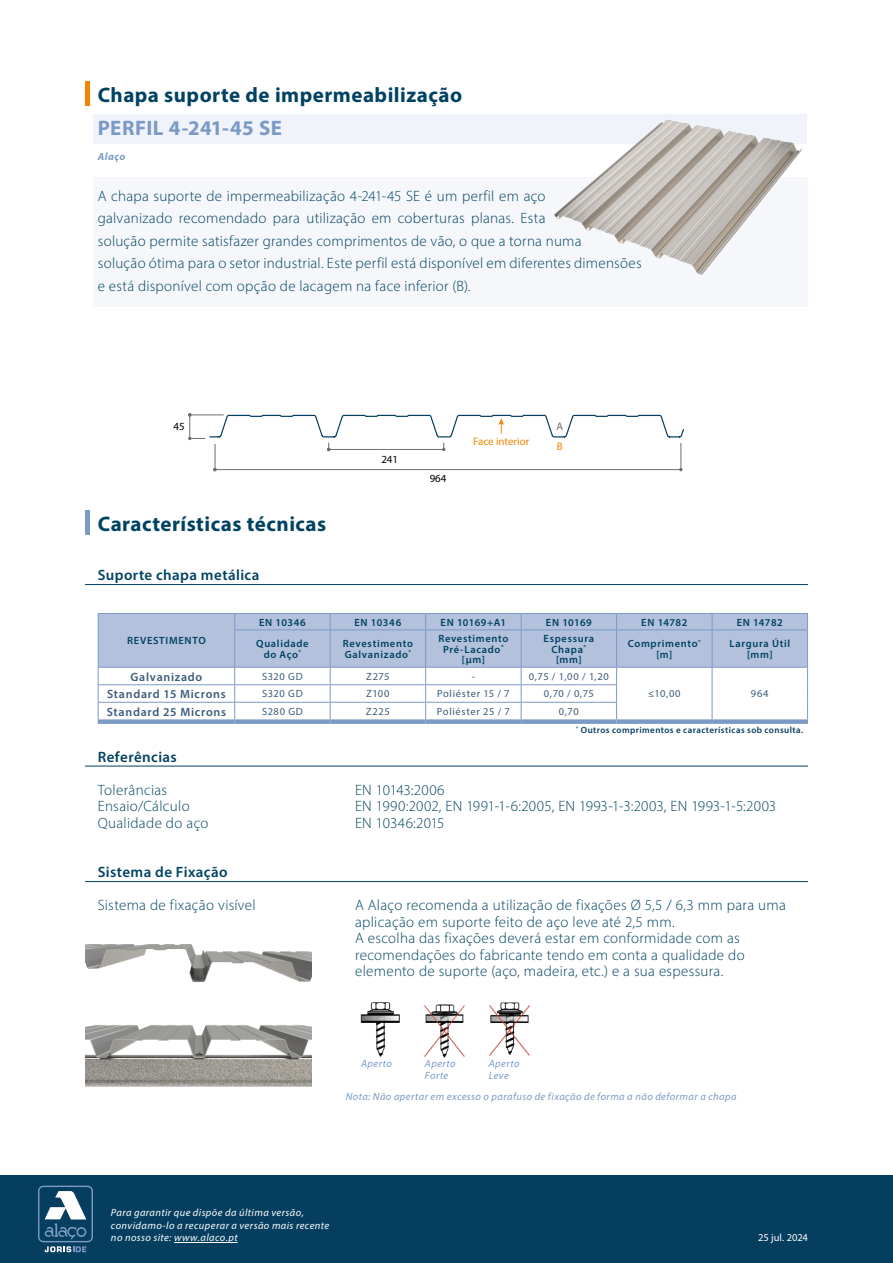
<style>
.page{position:relative;width:893px;height:1263px;background:#fff}
.page>*{position:absolute;margin:0;border:0;box-sizing:border-box;transform-origin:0 0}
.t1{font:700 21px "Myriad Pro";letter-spacing:.02em;color:#004262}
.t2{font:700 21px "Myriad Pro";letter-spacing:.015em;color:#7b9ac6}
.t3{font:300 15px/22.5px "Myriad Pro";letter-spacing:.02em;color:#004262}
.t4{font:600 15px "Myriad Pro";letter-spacing:.025em;color:#004262}
.t5{font:300 15px "Myriad Pro";color:#004262}
.t6{font:600 12px "Myriad Pro";letter-spacing:.06em;color:#3c5b7a}
.t7{font:10.95px "Myriad Pro";color:#f18700}
.t8{font:10.95px "Myriad Pro";color:#000}
.t9{font:10.95px "Myriad Pro";color:#706f6f}
.t10{font:10.95px "Myriad Pro";color:#f18601}
.t11{font:600 10.5px/10.5px "Myriad Pro";letter-spacing:.065em;color:#004262;text-align:center}
.t12{font:italic 10.5px/12.6px "Myriad Pro";letter-spacing:.04em;color:#fff}
.t13{font:italic 10.5px/12.6px "Myriad Pro";letter-spacing:.045em;color:#7b9ac6}
.t14{font:10.5px "Myriad Pro";letter-spacing:.06em;color:#3c5b7a}
.t15{font:10.5px "Myriad Pro";letter-spacing:.005em;color:#fff}
.t16{font:600 10.5px "Myriad Pro";letter-spacing:.025em;color:#004262}
.t17{font:italic 700 10.5px "Myriad Pro";letter-spacing:.05em;color:#7b9ac6}
.t18{font:600 9px "Myriad Pro";letter-spacing:.05em;color:#053e5f}
</style>
<div class="page">
<div style="left:0;top:1175px;width:893px;height:88px;background:#053e5f"></div>
<svg style="left:38px;top:1185px;width:55px;height:67px"></svg>
<hr style="left:174px;top:1242px;width:64px;height:1px;background:#fff">
<hr style="left:85px;top:82px;width:4px;height:24px;background:#f18700">
<div style="left:94px;top:115px;width:713px;height:29px;background:#f0f3f9"></div>
<div style="left:94px;top:177px;width:714px;height:130px;background:#f5f7fb"></div>
<hr style="left:85px;top:511px;width:4px;height:24px;background:#7b9ac6">
<hr style="left:85px;top:584px;width:723px;height:1px;background:#004262">
<hr style="left:85px;top:766px;width:723px;height:1px;background:#004262">
<hr style="left:85px;top:881px;width:723px;height:1px;background:#004262">
<div style="left:98px;top:719px;width:137px;height:5px;background:#7b9ac6"></div>
<div style="left:235px;top:719px;width:95px;height:5px;background:#7b9ac6"></div>
<div style="left:330px;top:719px;width:96px;height:5px;background:#7b9ac6"></div>
<div style="left:426px;top:719px;width:95px;height:5px;background:#7b9ac6"></div>
<div style="left:521px;top:719px;width:96px;height:5px;background:#7b9ac6"></div>
<div style="left:617px;top:719px;width:95px;height:5px;background:#7b9ac6"></div>
<div style="left:712px;top:719px;width:96px;height:5px;background:#7b9ac6"></div>
<svg style="left:98px;top:613px;width:710px;height:106px"></svg>
<hr style="left:98px;top:630px;width:1px;height:37px;background:#7b9ac6">
<hr style="left:234px;top:629px;width:96px;height:1px;background:#7b9ac6">
<hr style="left:234px;top:630px;width:1px;height:37px;background:#7b9ac6">
<hr style="left:330px;top:630px;width:1px;height:37px;background:#7b9ac6">
<hr style="left:425px;top:630px;width:1px;height:37px;background:#7b9ac6">
<hr style="left:521px;top:630px;width:1px;height:37px;background:#7b9ac6">
<hr style="left:616px;top:630px;width:1px;height:37px;background:#7b9ac6">
<hr style="left:712px;top:630px;width:1px;height:37px;background:#7b9ac6">
<hr style="left:98px;top:667px;width:137px;height:1px;background:#7b9ac6">
<hr style="left:235px;top:667px;width:95px;height:1px;background:#7b9ac6">
<img style="left:85px;top:1025px;width:227px;height:62px">
<img style="left:85px;top:944px;width:227px;height:39px">
<img style="left:360px;top:1002px;width:170px;height:56px">
<svg style="left:188px;top:413px;width:497px;height:58px"></svg>
<img style="left:554px;top:120px;width:248px;height:155px">
<h1 class="t1" style="left:98px;top:81px;width:366px">Chapa suporte de impermeabilização</h1>
<h1 class="t2" style="left:98px;top:114px;width:186px">PERFIL 4-241-45 SE</h1>
<p class="t17" style="left:98px;top:150px;width:29px">Alaço</p>
<p class="t3" style="left:98px;top:184px;width:545px">A chapa suporte de impermeabilização 4-241-45 SE é um perfil em aço<br>galvanizado recomendado para utilização em coberturas planas. Esta<br>solução permite satisfazer grandes comprimentos de vão, o que a torna numa<br>solução ótima para o setor industrial. Este perfil está disponível em diferentes dimensões e está disponível com opção de lacagem na face inferior (B).</p>
<p class="t8" style="left:173px;top:420px;width:13px">45</p>
<h1 class="t1" style="left:98px;top:510px;width:230px">Características técnicas</h1>
<p class="t4" style="left:98px;top:565px;width:163px">Suporte chapa metálica</p>
<p class="t8" style="left:381px;top:453px;width:18px">241</p>
<p class="t8" style="left:430px;top:471px;width:18px">964</p>
<p class="t7" style="left:473px;top:434px;width:58px">Face interior</p>
<p class="t9" style="left:556px;top:420px;width:8px">A</p>
<p class="t10" style="left:557px;top:440px;width:7px">B</p>
<p class="t11" style="left:127px;top:635px;width:80px">REVESTIMENTO</p>
<p class="t11" style="left:259px;top:617px;width:48px">EN 10346</p>
<p class="t11" style="left:354px;top:617px;width:48px">EN 10346</p>
<p class="t16" style="left:441px;top:615px;width:67px">EN 10169+A1</p>
<p class="t11" style="left:546px;top:617px;width:47px">EN 10169</p>
<p class="t11" style="left:641px;top:617px;width:48px">EN 14782</p>
<p class="t11" style="left:737px;top:617px;width:48px">EN 14782</p>
<p class="t11" style="left:256px;top:638px;width:54px">Qualidade do Aço<sup>*</sup></p>
<p class="t11" style="left:343px;top:638px;width:71px;text-align:left">Revestimento<br>Galvanizado<sup>*</sup></p>
<p class="t11" style="left:438px;top:633px;width:71px">Revestimento<br>Pré-Lacado<sup>* </sup>[μm]</p>
<p class="t11" style="left:544px;top:633px;width:52px">Espessura<br>Chapa<sup>* </sup>[mm]</p>
<p class="t11" style="left:628px;top:638px;width:75px">Comprimento<sup>* </sup>[m]</p>
<p class="t11" style="left:729px;top:638px;width:62px">Largura Útil [mm]</p>
<p class="t6" style="left:130px;top:669px;width:73px">Galvanizado</p>
<p class="t14" style="left:262px;top:670px;width:42px">S320 GD</p>
<p class="t14" style="left:366px;top:670px;width:25px">Z275</p>
<p class="t14" style="left:472px;top:670px;width:5px">-</p>
<p class="t14" style="left:529px;top:670px;width:81px">0,75 / 1,00 / 1,20</p>
<p class="t6" style="left:107px;top:686px;width:120px">Standard 15 Microns</p>
<p class="t14" style="left:262px;top:687px;width:42px">S320 GD</p>
<p class="t14" style="left:366px;top:687px;width:25px">Z100</p>
<p class="t14" style="left:437px;top:687px;width:74px">Poliéster 15 / 7</p>
<p class="t14" style="left:544px;top:687px;width:51px">0,70 / 0,75</p>
<p class="t14" style="left:648px;top:687px;width:34px">≤10,00</p>
<p class="t14" style="left:751px;top:687px;width:19px">964</p>
<p class="t6" style="left:107px;top:704px;width:121px">Standard 25 Microns</p>
<p class="t14" style="left:262px;top:705px;width:42px">S280 GD</p>
<p class="t14" style="left:366px;top:705px;width:25px">Z225</p>
<p class="t14" style="left:437px;top:705px;width:75px">Poliéster 25 / 7</p>
<p class="t14" style="left:559px;top:705px;width:21px">0,70</p>
<p class="t18" style="left:576px;top:724px;width:229px"><sup>*</sup> Outros comprimentos e características sob consulta.</p>
<p class="t4" style="left:98px;top:747px;width:81px">Referências</p>
<p class="t3" style="left:98px;top:778px;width:71px">Tolerâncias</p>
<p class="t5" style="left:355px;top:781px;width:91px">EN 10143:2006</p>
<p class="t3" style="left:98px;top:795px;width:93px">Ensaio/Cálculo</p>
<p class="t3" style="left:355px;top:795px;width:423px">EN 1990:2002, EN 1991-1-6:2005, EN 1993-1-3:2003, EN 1993-1-5:2003</p>
<p class="t3" style="left:98px;top:811px;width:112px">Qualidade do aço</p>
<p class="t3" style="left:355px;top:811px;width:91px">EN 10346:2015</p>
<p class="t4" style="left:98px;top:862px;width:131px">Sistema de Fixação</p>
<p class="t3" style="left:98px;top:894px;width:159px">Sistema de fixação visível</p>
<p class="t3" style="left:355px;top:897px;width:432px;line-height:16.5px">A Alaço recomenda a utilização de fixações Ø 5,5 / 6,3 mm para uma aplicação em suporte feito de aço leve até 2,5 mm.<br>A escolha das fixações deverá estar em conformidade com as recomendações do fabricante tendo em conta a qualidade do elemento de suporte (aço, madeira, etc.) e a sua espessura.</p>
<p class="t13" style="left:361px;top:1056px;width:32px">Aperto</p>
<p class="t13" style="left:346px;top:1089px;width:392px">Nota: Não apertar em excesso o parafuso de fixação de forma a não deformar a chapa</p>
<p class="t13" style="left:425px;top:1056px;width:32px">Aperto<br>Forte</p>
<p class="t13" style="left:489px;top:1056px;width:32px">Aperto<br>Leve</p>
<p class="t12" style="left:111px;top:1206px;width:220px">Para garantir que dispõe da última versão, convidamo-lo a recuperar a versão mais recente no nosso site: www.alaco.pt</p>
<p class="t15" style="left:758px;top:1231px;width:51px">25 jul. 2024</p>
</div>
